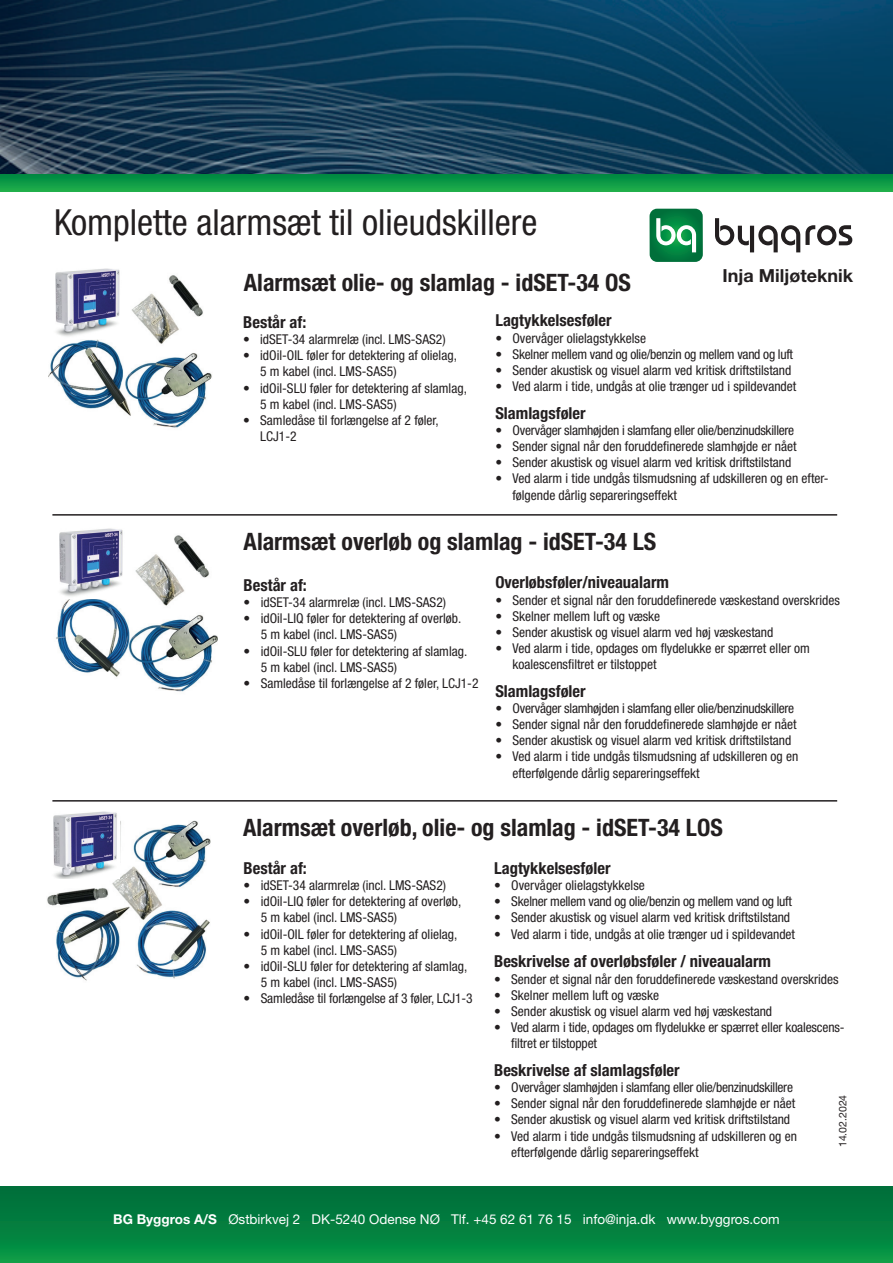
<style>
.page{position:relative;width:893px;height:1263px;background:#fff}
.page>*{position:absolute;margin:0;border:0;box-sizing:border-box;transform-origin:0 0}
.t1{font:condensed 36px "Helvetica Neue LT Std";color:#231f20}
.t2{font:700 condensed 24px "Helvetica Neue LT Std";color:#231f20}
.t3{font:700 18px "Helvetica Neue LT Std";color:#231f20}
.t4{font:700 condensed 16.5px "Helvetica Neue LT Std";color:#231f20}
.t5{font:condensed 13.5px/16.2px "Helvetica Neue LT Std";color:#231f20}
.t6{font:condensed 13.5px "Helvetica Neue LT Std";letter-spacing:-.02em;color:#231f20}
.t7{font:13.5px "Helvetica Neue LT Std";color:#fff}
.t8{font:10.5px "Helvetica Neue LT Std";color:#231f20}
.s1{font-weight:700}
</style>
<div class="page">
<div style="left:0;top:1186px;width:893px;height:77px;background:linear-gradient(to bottom,#006939,#089846)"></div>
<svg style="left:0;top:174px;width:893px;height:17px;background:#0d9945"></svg>
<img style="left:0;top:0;width:893px;height:174px">
<img style="left:49px;top:275px;width:163px;height:153px">
<img style="left:47px;top:820px;width:164px;height:161px">
<img style="left:56px;top:535px;width:161px;height:157px">
<hr style="left:52px;top:514px;width:785px;height:2px;background:#231f20">
<hr style="left:52px;top:800px;width:785px;height:1px;background:#231f20">
<svg style="left:649px;top:209px;width:54px;height:53px;background:#349764"></svg>
<svg style="left:715px;top:218px;width:137px;height:34px"></svg>
<img style="left:49px;top:268px;width:76px;height:71px">
<img style="left:56px;top:528px;width:73px;height:71px">
<img style="left:47px;top:811px;width:72px;height:67px">
<h1 class="t1" style="left:54px;top:201px;width:485px">Komplette alarmsæt til olieudskillere</h1>
<h3 class="t3" style="left:723px;top:265px;width:132px">Inja Miljøteknik</h3>
<h2 class="t2" style="left:244px;top:268px;width:389px">Alarmsæt olie- og slamlag - idSET-34 OS</h2>
<p class="t4" style="left:495px;top:311px;width:118px">Lagtykkelsesføler</p>
<p class="t5" style="left:495px;top:330px;width:152px">• Overvåger olielagstykkelse</p>
<p class="t6" style="left:495px;top:346px;width:299px">• Skelner mellem vand og olie/benzin og mellem vand og luft</p>
<p class="t5" style="left:495px;top:362px;width:298px">• Sender akustisk og visuel alarm ved kritisk driftstilstand</p>
<p class="t5" style="left:495px;top:378px;width:302px">• Ved alarm i tide, undgås at olie trænger ud i spildevandet</p>
<p class="t4" style="left:495px;top:403px;width:92px">Slamlagsføler</p>
<p class="t6" style="left:495px;top:422px;width:300px">• Overvåger slamhøjden i slamfang eller olie/benzinudskillere</p>
<p class="t5" style="left:495px;top:438px;width:303px">• Sender signal når den foruddefinerede slamhøjde er nået</p>
<p class="t5" style="left:495px;top:454px;width:298px">• Sender akustisk og visuel alarm ved kritisk driftstilstand</p>
<p class="t5" style="left:512px;top:470px;width:318px;text-indent:-17px">• Ved alarm i tide undgås tilsmudsning af udskilleren og en efter&shy;følgende dårlig separeringseffekt</p>
<p class="t4" style="left:243px;top:312px;width:65px">Består af:</p>
<p class="t5" style="left:243px;top:331px;width:204px">• idSET-34 alarmrelæ (incl. LMS-SAS2)</p>
<p class="t5" style="left:260px;top:347px;width:198px;text-indent:-17px">• idOil-OIL føler for detektering af olielag,<br>5 m kabel (incl. LMS-SAS5)</p>
<p class="t5" style="left:260px;top:380px;width:208px;text-indent:-17px">• idOil-SLU føler for detektering af slamlag,<br>5 m kabel (incl. LMS-SAS5)</p>
<p class="t5" style="left:260px;top:412px;width:180px;text-indent:-17px">• Samledåse til forlængelse af 2 føler,<br>LCJ1-2</p>
<h2 class="t2" style="left:244px;top:527px;width:414px">Alarmsæt overløb og slamlag - idSET-34 LS</h2>
<p class="t4" style="left:495px;top:572px;width:175px">Overløbsføler/niveaualarm</p>
<p class="t5" style="left:495px;top:592px;width:346px">• Sender et signal når den foruddefinerede væskestand overskrides</p>
<p class="t5" style="left:495px;top:608px;width:166px">• Skelner mellem luft og væske</p>
<p class="t5" style="left:495px;top:624px;width:280px">• Sender akustisk og visuel alarm ved høj væskestand</p>
<p class="t5" style="left:512px;top:640px;width:299px;text-indent:-17px">• Ved alarm i tide, opdages om flydelukke er spærret eller om koalescensfiltret er tilstoppet</p>
<p class="t4" style="left:495px;top:681px;width:92px">Slamlagsføler</p>
<p class="t6" style="left:495px;top:700px;width:300px">• Overvåger slamhøjden i slamfang eller olie/benzinudskillere</p>
<p class="t5" style="left:495px;top:716px;width:303px">• Sender signal når den foruddefinerede slamhøjde er nået</p>
<p class="t5" style="left:495px;top:732px;width:298px">• Sender akustisk og visuel alarm ved kritisk driftstilstand</p>
<p class="t5" style="left:512px;top:748px;width:287px;text-indent:-17px">• Ved alarm i tide undgås tilsmudsning af udskilleren og en efterfølgende dårlig separeringseffekt</p>
<p class="t4" style="left:244px;top:575px;width:65px">Består af:</p>
<p class="t5" style="left:244px;top:594px;width:204px">• idSET-34 alarmrelæ (incl. LMS-SAS2)</p>
<p class="t5" style="left:261px;top:610px;width:202px;text-indent:-17px">• idOil-LIQ føler for detektering af overløb.<br>5 m kabel (incl. LMS-SAS5)</p>
<p class="t5" style="left:261px;top:643px;width:208px;text-indent:-17px">• idOil-SLU føler for detektering af slamlag.<br>5 m kabel (incl. LMS-SAS5)</p>
<p class="t5" style="left:244px;top:675px;width:236px">• Samledåse til forlængelse af 2 føler, LCJ1-2</p>
<h2 class="t2" style="left:243px;top:813px;width:481px">Alarmsæt overløb, olie- og slamlag - idSET-34 LOS</h2>
<p class="t4" style="left:494px;top:858px;width:118px">Lagtykkelsesføler</p>
<p class="t5" style="left:494px;top:877px;width:152px">• Overvåger olielagstykkelse</p>
<p class="t6" style="left:494px;top:893px;width:299px">• Skelner mellem vand og olie/benzin og mellem vand og luft</p>
<p class="t5" style="left:494px;top:909px;width:298px">• Sender akustisk og visuel alarm ved kritisk driftstilstand</p>
<p class="t5" style="left:494px;top:925px;width:302px">• Ved alarm i tide, undgås at olie trænger ud i spildevandet</p>
<p class="t4" style="left:494px;top:951px;width:278px">Beskrivelse af overløbsføler / niveaualarm</p>
<p class="t5" style="left:494px;top:970px;width:346px">• Sender et signal når den foruddefinerede væskestand overskrides</p>
<p class="t5" style="left:494px;top:987px;width:166px">• Skelner mellem luft og væske</p>
<p class="t5" style="left:494px;top:1003px;width:280px">• Sender akustisk og visuel alarm ved høj væskestand</p>
<p class="t5" style="left:511px;top:1019px;width:335px;text-indent:-17px">• Ved alarm i tide, opdages om flydelukke er spærret eller koalescens&shy;filtret er tilstoppet</p>
<p class="t4" style="left:494px;top:1060px;width:187px">Beskrivelse af slamlagsføler</p>
<p class="t6" style="left:494px;top:1079px;width:300px">• Overvåger slamhøjden i slamfang eller olie/benzinudskillere</p>
<p class="t5" style="left:494px;top:1095px;width:303px">• Sender signal når den foruddefinerede slamhøjde er nået</p>
<p class="t5" style="left:494px;top:1111px;width:298px">• Sender akustisk og visuel alarm ved kritisk driftstilstand</p>
<p class="t5" style="left:511px;top:1127px;width:287px;text-indent:-17px">• Ved alarm i tide undgås tilsmudsning af udskilleren og en efterfølgende dårlig separeringseffekt</p>
<p class="t4" style="left:244px;top:858px;width:65px">Består af:</p>
<p class="t5" style="left:244px;top:877px;width:204px">• idSET-34 alarmrelæ (incl. LMS-SAS2)</p>
<p class="t5" style="left:261px;top:893px;width:202px;text-indent:-17px">• idOil-LIQ føler for detektering af overløb,<br>5 m kabel (incl. LMS-SAS5)</p>
<p class="t5" style="left:261px;top:925px;width:198px;text-indent:-17px">• idOil-OIL føler for detektering af olielag,<br>5 m kabel (incl. LMS-SAS5)</p>
<p class="t5" style="left:261px;top:958px;width:208px;text-indent:-17px">• idOil-SLU føler for detektering af slamlag,<br>5 m kabel (incl. LMS-SAS5)</p>
<p class="t5" style="left:244px;top:990px;width:231px">• Samledåse til forlængelse af 3 føler, LCJ1-3</p>
<p class="t8" style="left:836px;top:1147px;width:54px;rotate:-90deg">14.02.2024</p>
<p class="t7" style="left:113px;top:1211px;width:668px"><span class="s1">BG Byggros A/S</span> Østbirkvej 2 DK-5240 Odense NØ Tlf. +45 62 61 76 15 info@inja.dk www.byggros.com</p>
</div>
